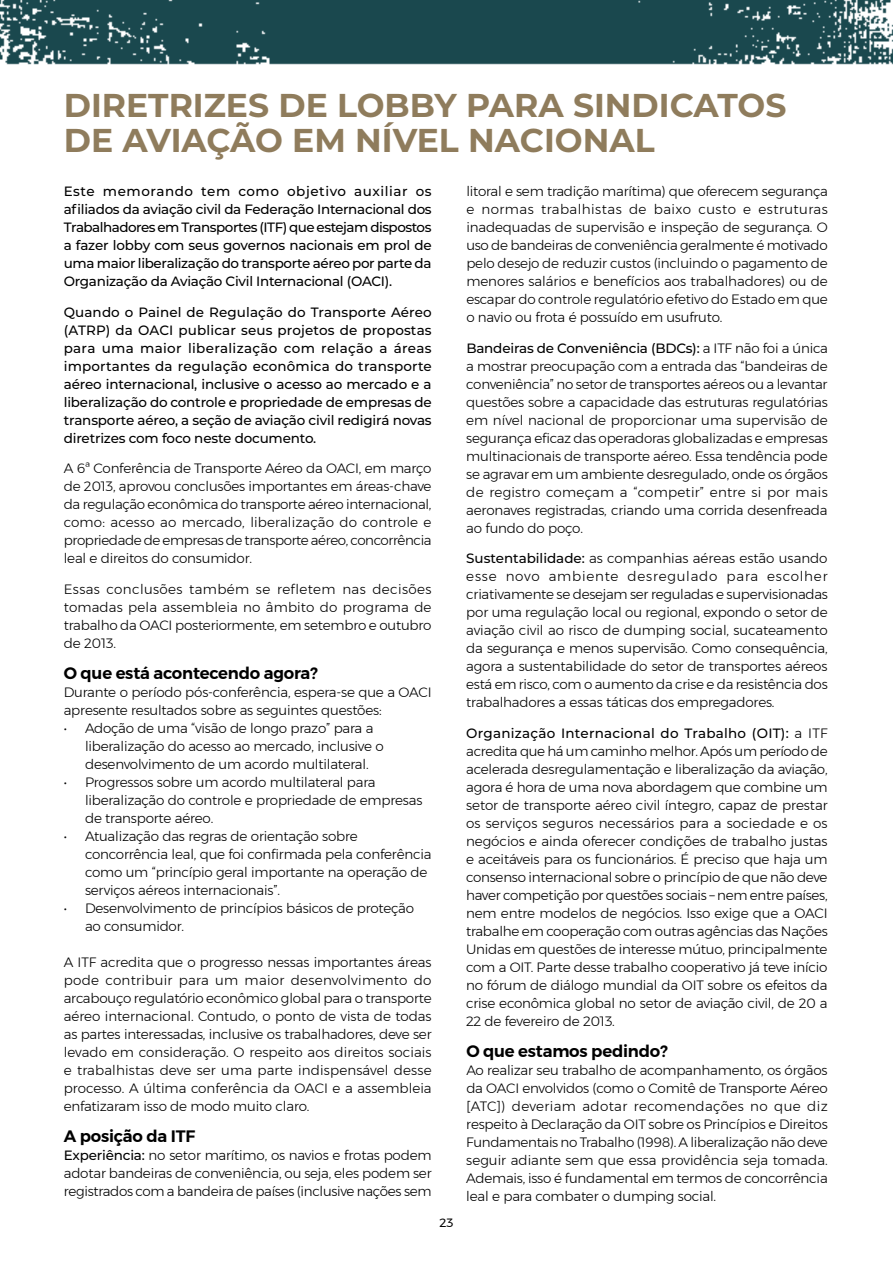
<style>
.page{position:relative;width:893px;height:1263px;background:#fff}
.page>*{position:absolute;margin:0;border:0;box-sizing:border-box;transform-origin:0 0}
.t1{font:700 33px/34.5px "Montserrat";color:#8f7c5c}
.t2{font:600 16.5px "Montserrat";letter-spacing:-.01em;color:#000}
.t3{font:300 13.5px/18px "Montserrat";letter-spacing:-.015em;color:#000;text-align:justify}
.t4{font:500 13.5px/18px "Montserrat";letter-spacing:-.02em;color:#000;text-align:justify}
.t5{font:12px "Montserrat";color:#000}
.s1{font-weight:500}
</style>
<div class="page">
<img style="left:0;top:0;width:893px;height:65px">
<h1 class="t1" style="left:64px;top:87px;width:724px">DIRETRIZES DE LOBBY PARA SINDICATOS<br>DE AVIAÇÃO EM NÍVEL NACIONAL</h1>
<p class="t4" style="left:64px;top:182px;width:369px">Este memorando tem como objetivo auxiliar os afiliados da aviação civil da Federação Internacional dos Trabalhadores em Transportes (ITF) que estejam dispostos a fazer lobby com seus governos nacionais em prol de uma maior liberalização do transporte aéreo por parte da Organização da Aviação Civil Internacional (OACI).</p>
<p class="t4" style="left:64px;top:302px;width:369px">Quando o Painel de Regulação do Transporte Aéreo (ATRP) da OACI publicar seus projetos de propostas para uma maior liberalização com relação a áreas importantes da regulação econômica do transporte aéreo internacional, inclusive o acesso ao mercado e a liberalização do controle e propriedade de empresas de transporte aéreo, a seção de aviação civil redigirá novas diretrizes com foco neste documento.</p>
<p class="t3" style="left:64px;top:459px;width:369px">A 6ª Conferência de Transporte Aéreo da OACI, em março de 2013, aprovou conclusões importantes em áreas-chave da regulação econômica do transporte aéreo internacional, como: acesso ao mercado, liberalização do controle e propriedade de empresas de transporte aéreo, concorrência leal e direitos do consumidor.</p>
<p class="t3" style="left:64px;top:580px;width:369px">Essas conclusões também se refletem nas decisões tomadas pela assembleia no âmbito do programa de trabalho da OACI posteriormente, em setembro e outubro de 2013.</p>
<p class="t2" style="left:64px;top:660px;width:255px">O que está acontecendo agora?</p>
<p class="t3" style="left:64px;top:683px;width:369px">Durante o período pós-conferência, espera-se que a OACI apresente resultados sobre as seguintes questões:</p>
<p class="t3" style="left:85px;top:719px;width:300px;text-align:left;text-indent:-21px">• Adoção de uma “visão de longo prazo” para a liberalização do acesso ao mercado, inclusive o desenvolvimento de um acordo multilateral.</p>
<p class="t3" style="left:85px;top:773px;width:339px;text-align:left;text-indent:-21px">• Progressos sobre um acordo multilateral para liberalização do controle e propriedade de empresas de transporte aéreo.</p>
<p class="t3" style="left:85px;top:827px;width:348px;text-align:left;text-indent:-21px">• Atualização das regras de orientação sobre concorrência leal, que foi confirmada pela conferência como um “princípio geral importante na operação de serviços aéreos internacionais”.</p>
<p class="t3" style="left:85px;top:899px;width:331px;text-indent:-21px">• Desenvolvimento de princípios básicos de proteção ao consumidor.</p>
<p class="t3" style="left:64px;top:953px;width:369px">A ITF acredita que o progresso nessas importantes áreas pode contribuir para um maior desenvolvimento do arcabouço regulatório econômico global para o transporte aéreo internacional. Contudo, o ponto de vista de todas as partes interessadas, inclusive os trabalhadores, deve ser levado em consideração. O respeito aos direitos sociais e trabalhistas deve ser uma parte indispensável desse processo. A última conferência da OACI e a assembleia enfatizaram isso de modo muito claro.</p>
<p class="t2" style="left:64px;top:1123px;width:133px">A posição da ITF</p>
<p class="t3" style="left:64px;top:1146px;width:369px"><span class="s1">Experiência:</span> no setor marítimo, os navios e frotas podem adotar bandeiras de conveniência, ou seja, eles podem ser registrados com a bandeira de países (inclusive nações sem</p>
<p class="t3" style="left:466px;top:182px;width:363px">litoral e sem tradição marítima) que oferecem segurança e normas trabalhistas de baixo custo e estruturas inadequadas de supervisão e inspeção de segurança. O uso de bandeiras de conveniência geralmente é motivado pelo desejo de reduzir custos (incluindo o pagamento de menores salários e benefícios aos trabalhadores) ou de escapar do controle regulatório efetivo do Estado em que o navio ou frota é possuído em usufruto.</p>
<p class="t3" style="left:466px;top:339px;width:363px"><span class="s1">Bandeiras de Conveniência (BDCs):</span> a ITF não foi a única a mostrar preocupação com a entrada das “bandeiras de conveniência” no setor de transportes aéreos ou a levantar questões sobre a capacidade das estruturas regulatórias em nível nacional de proporcionar uma supervisão de segurança eficaz das operadoras globalizadas e empresas multinacionais de transporte aéreo. Essa tendência pode se agravar em um ambiente desregulado, onde os órgãos de registro começam a “competir” entre si por mais aeronaves registradas, criando uma corrida desenfreada ao fundo do poço.</p>
<p class="t3" style="left:466px;top:549px;width:363px"><span class="s1">Sustentabilidade:</span> as companhias aéreas estão usando esse novo ambiente desregulado para escolher criativamente se desejam ser reguladas e supervisionadas por uma regulação local ou regional, expondo o setor de aviação civil ao risco de dumping social, sucateamento da segurança e menos supervisão. Como consequência, agora a sustentabilidade do setor de transportes aéreos está em risco, com o aumento da crise e da resistência dos trabalhadores a essas táticas dos empregadores.</p>
<p class="t3" style="left:466px;top:724px;width:363px"><span class="s1">Organização Internacional do Trabalho (OIT):</span> a ITF acredita que há um caminho melhor. Após um período de acelerada desregulamentação e liberalização da aviação, agora é hora de uma nova abordagem que combine um setor de transporte aéreo civil íntegro, capaz de prestar os serviços seguros necessários para a sociedade e os negócios e ainda oferecer condições de trabalho justas e aceitáveis para os funcionários. É preciso que haja um consenso internacional sobre o princípio de que não deve haver competição por questões sociais – nem entre países, nem entre modelos de negócios. Isso exige que a OACI trabalhe em cooperação com outras agências das Nações Unidas em questões de interesse mútuo, principalmente com a OIT. Parte desse trabalho cooperativo já teve início no fórum de diálogo mundial da OIT sobre os efeitos da crise econômica global no setor de aviação civil, de 20 a 22 de fevereiro de 2013.</p>
<p class="t2" style="left:466px;top:1038px;width:203px">O que estamos pedindo?</p>
<p class="t3" style="left:466px;top:1061px;width:363px">Ao realizar seu trabalho de acompanhamento, os órgãos da OACI envolvidos (como o Comitê de Transporte Aéreo [ATC]) deveriam adotar recomendações no que diz respeito à Declaração da OIT sobre os Princípios e Direitos Fundamentais no Trabalho (1998). A liberalização não deve seguir adiante sem que essa providência seja tomada.<br>Ademais, isso é fundamental em termos de concorrência leal e para combater o dumping social.</p>
<p class="t5" style="left:440px;top:1213px;width:15px">23</p>
</div>
